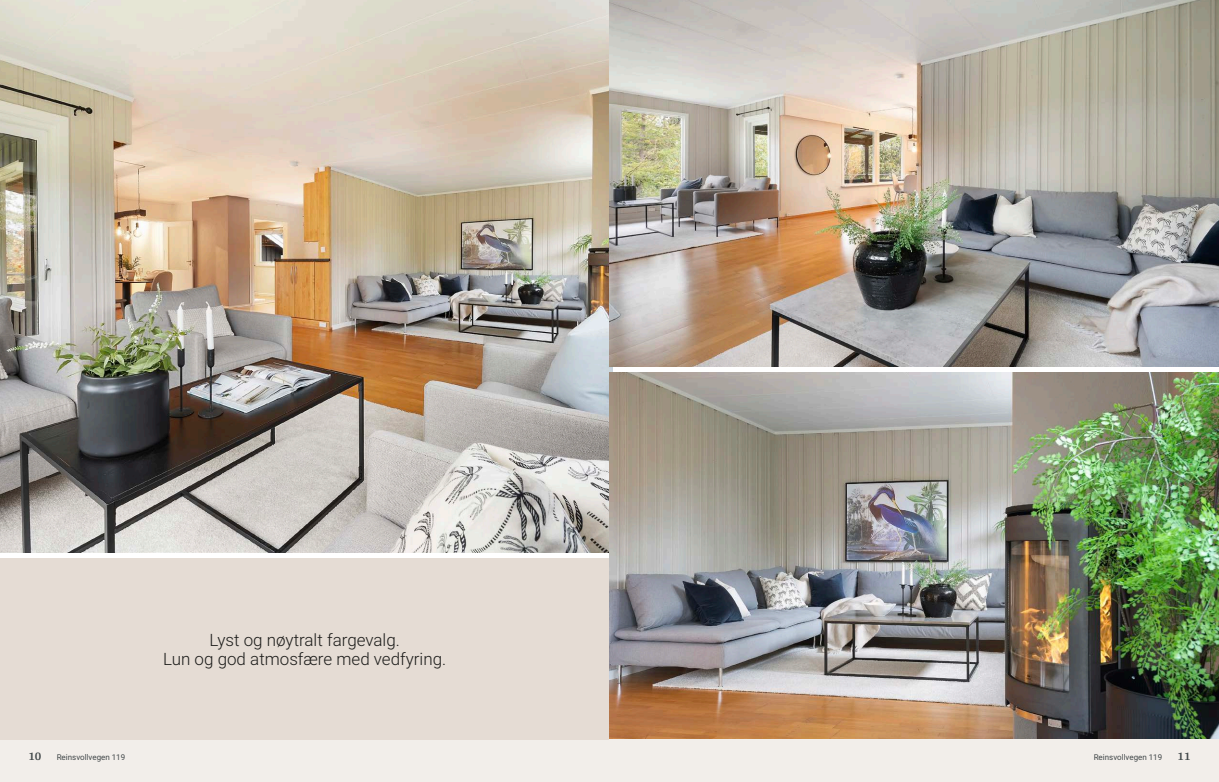
<style>
.page{position:relative;width:1219px;height:782px;background:#fff}
.page>*{position:absolute;margin:0;border:0;box-sizing:border-box;transform-origin:0 0}
.t1{font:300 17px/19px "Roboto";color:#1d1d1b;text-align:center}
.t2{font:700 12px "Arya";color:#414749}
.t3{font:8px "Roboto";color:#414749}
</style>
<div class="page">
<img style="left:0;top:0;width:612px;height:552px">
<div style="left:0;top:739px;width:612px;height:42px;background:#f2eeea"></div>
<div style="left:0;top:558px;width:612px;height:181px;background:#e5dcd4"></div>
<img style="left:609px;top:0;width:610px;height:367px">
<img style="left:609px;top:372px;width:610px;height:367px">
<div style="left:609px;top:739px;width:610px;height:42px;background:#f2eeea"></div>
<p class="t2" style="left:28px;top:749px;width:15px">10</p>
<p class="t3" style="left:57px;top:751px;width:70px">Reinsvollvegen 119</p>
<p class="t1" style="left:163px;top:629px;width:285px">Lyst og nøytralt fargevalg.<br>Lun og god atmosfære med vedfyring.</p>
<p class="t3" style="left:1094px;top:751px;width:70px">Reinsvollvegen 119</p>
<p class="t2" style="left:1177px;top:749px;width:15px">11</p>
</div>
